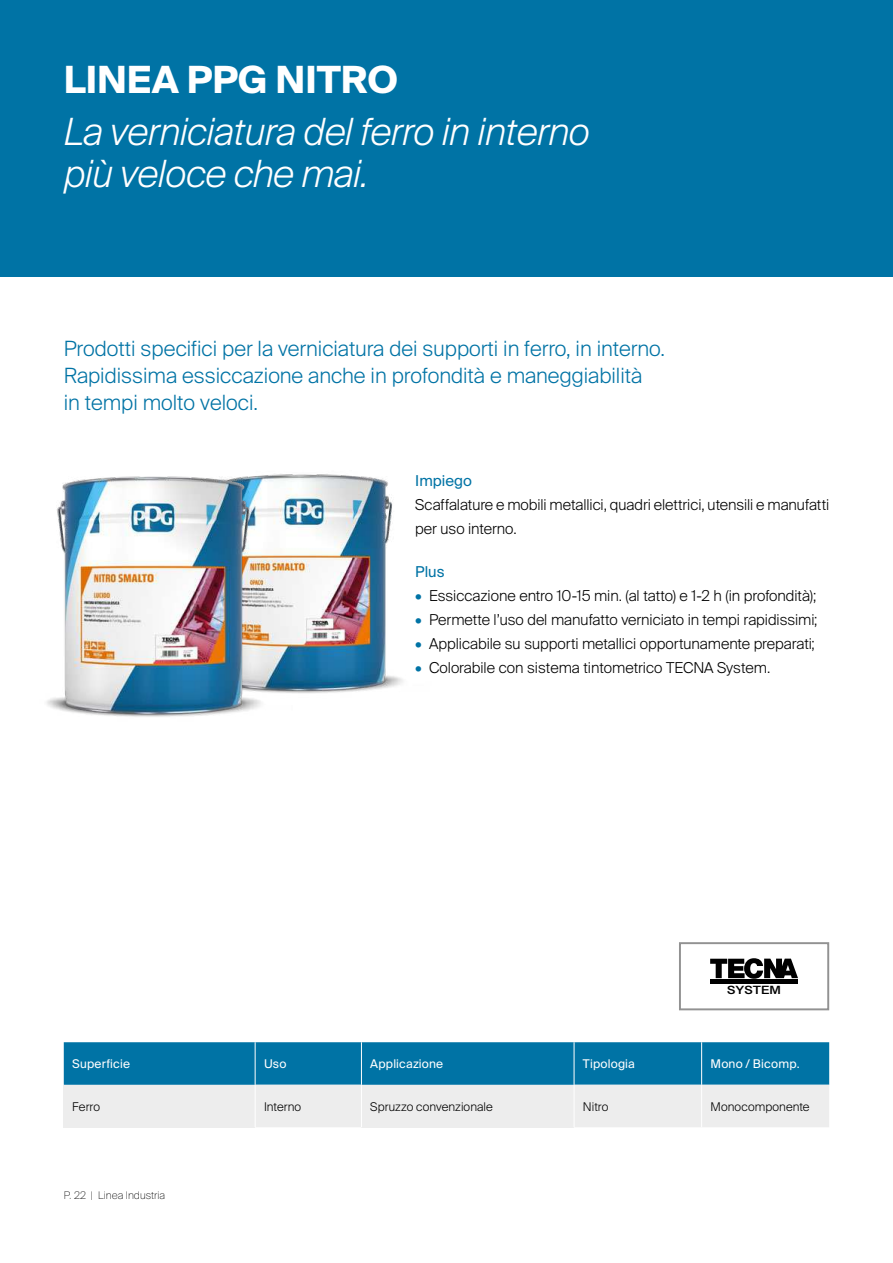
<style>
.page{position:relative;width:893px;height:1263px;background:#fff}
.page>*{position:absolute;margin:0;border:0;box-sizing:border-box;transform-origin:0 0}
.t1{font:italic 300 37.5px/42px "Suisse Intl";letter-spacing:-.01em;color:#fff}
.t2{font:700 37.5px "Suisse Intl";color:#fff}
.t3{font:300 21px/27px "Suisse Intl";color:#0073a5}
.t4{font:300 15px/24px "Suisse Intl";color:#000}
.t5{font:15px "Suisse Intl";color:#0073a5}
.t6{font:300 12px "Suisse Intl";letter-spacing:.005em;color:#000}
.t7{font:12px "Suisse Intl";letter-spacing:.015em;color:#fff}
.t8{font:700 12px "Grantha Sangam MN";color:#000;scale:1.18 1}
.t9{font:100 10.5px "Suisse Intl";color:#000}
.s1{color:#0073a5}
</style>
<div class="page">
<div style="left:0;top:0;width:893px;height:276px;background:#0073a5"></div>
<img style="left:292px;top:474px;width:111px;height:219px">
<img style="left:46px;top:474px;width:246px;height:243px">
<div style="left:679px;top:942px;width:150px;height:68px;background:#fff;border:2px solid #929292"></div>
<svg style="left:710px;top:958px;width:88px;height:21px"></svg>
<div style="left:710px;top:979px;width:88px;height:5px;background:#000"></div>
<svg style="left:64px;top:1042px;width:765px;height:85px;background:#64a6c3"></svg>
<div style="left:361px;top:1085px;width:213px;height:42px;background:#ededed"></div>
<hr style="left:255px;top:1042px;width:1px;height:43px;background:#fff">
<hr style="left:255px;top:1085px;width:1px;height:42px;background:#fff">
<hr style="left:361px;top:1085px;width:1px;height:42px;background:#fff">
<hr style="left:574px;top:1085px;width:1px;height:42px;background:#fff">
<hr style="left:701px;top:1085px;width:1px;height:42px;background:#fff">
<hr style="left:361px;top:1042px;width:1px;height:43px;background:#fff">
<hr style="left:574px;top:1042px;width:1px;height:43px;background:#fff">
<hr style="left:701px;top:1042px;width:1px;height:43px;background:#fff">
<h1 class="t2" style="left:64px;top:58px;width:335px">LINEA PPG NITRO</h1>
<h1 class="t1" style="left:64px;top:111px;width:527px">La verniciatura del ferro in interno più veloce che mai.</h1>
<h2 class="t3" style="left:64px;top:336px;width:603px">Prodotti specifici per la verniciatura dei supporti in ferro, in interno.<br>Rapidissima essiccazione anche in profondità e maneggiabilità<br>in tempi molto veloci.</h2>
<p class="t5" style="left:415px;top:472px;width:58px">Impiego</p>
<p class="t4" style="left:415px;top:493px;width:415px">Scaffalature e mobili metallici, quadri elettrici, utensili e manufatti per uso interno.</p>
<p class="t5" style="left:415px;top:563px;width:31px">Plus</p>
<p class="t4" style="left:415px;top:584px;width:403px"><span class="s1">•</span> Essiccazione entro 10-15 min. (al tatto) e 1-2 h (in profondità);</p>
<p class="t4" style="left:415px;top:608px;width:404px"><span class="s1">•</span> Permette l’uso del manufatto verniciato in tempi rapidissimi;</p>
<p class="t4" style="left:415px;top:632px;width:401px"><span class="s1">•</span> Applicabile su supporti metallici opportunamente preparati;</p>
<p class="t4" style="left:415px;top:656px;width:357px"><span class="s1">•</span> Colorabile con sistema tintometrico TECNA System.</p>
<p class="t8" style="left:727px;top:983px;width:47px">SYSTEM</p>
<p class="t7" style="left:72px;top:1057px;width:59px">Superficie</p>
<p class="t7" style="left:264px;top:1057px;width:24px">Uso</p>
<p class="t7" style="left:370px;top:1057px;width:74px">Applicazione</p>
<p class="t7" style="left:583px;top:1057px;width:53px">Tipologia</p>
<p class="t7" style="left:710px;top:1057px;width:91px">Mono / Bicomp.</p>
<p class="t6" style="left:72px;top:1099px;width:29px">Ferro</p>
<p class="t6" style="left:264px;top:1099px;width:39px">Interno</p>
<p class="t6" style="left:370px;top:1099px;width:124px">Spruzzo convenzionale</p>
<p class="t6" style="left:583px;top:1099px;width:27px">Nitro</p>
<p class="t6" style="left:710px;top:1099px;width:101px">Monocomponente</p>
<p class="t9" style="left:64px;top:1189px;width:103px">P. 22 | Linea Industria</p>
</div>
